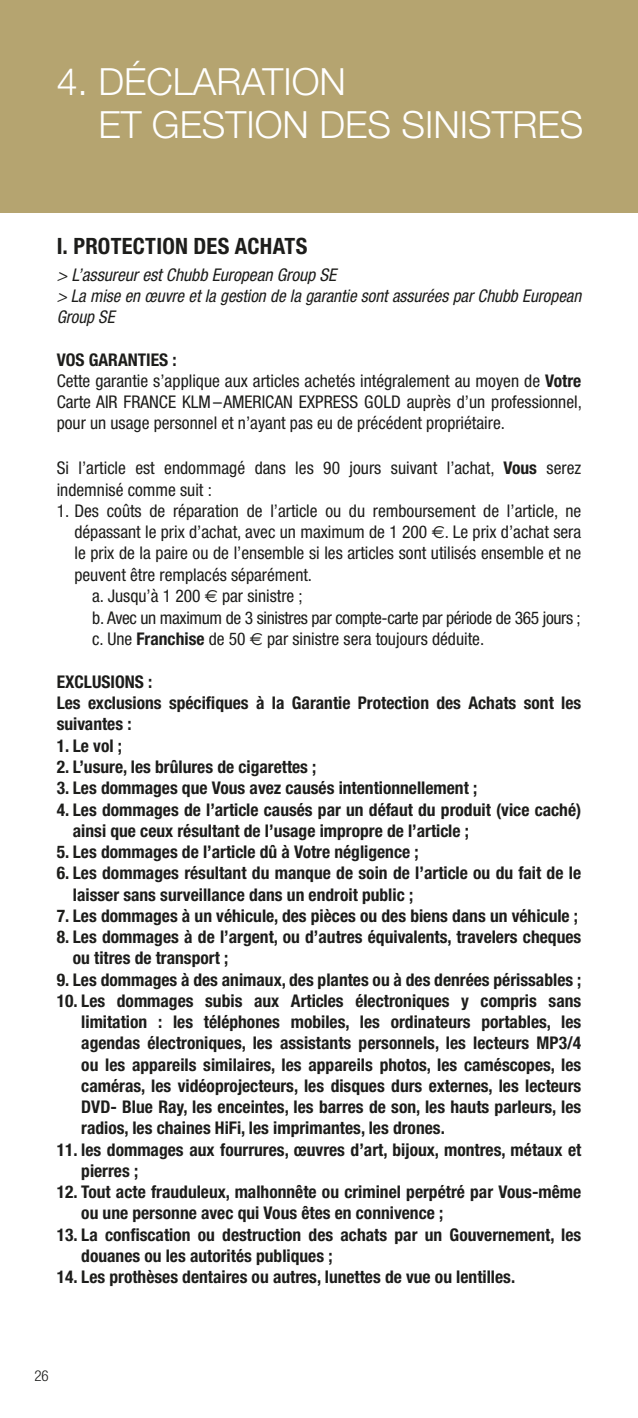
<style>
.page{position:relative;width:638px;height:1418px;background:#fff}
.page>*{position:absolute;margin:0;border:0;box-sizing:border-box;transform-origin:0 0}
.t1{font:300 37.5px/42.5px "Helvetica Neue LT Std";color:#fff}
.titre_1{font:700 condensed 22.5px "Helvetica Neue LT Std";letter-spacing:.01em;color:#1d1d1b}
.Default{font:700 condensed 17.5px/21.2px "Helvetica Neue LT Std";color:#1d1d1b}
.CM25{font:condensed 17.5px/21.2px "Helvetica Neue LT Std";color:#1d1d1b;text-align:justify}
.CM47{font:condensed 17.5px/21.2px "Helvetica Neue LT Std";color:#1d1d1b;text-align:justify}
.t2{font:italic condensed 17.5px/21.2px "Helvetica Neue LT Std";color:#1d1d1b}
.CM6{font:700 condensed 17.5px/21.2px "Helvetica Neue LT Std";color:#1d1d1b}
.CM39{font:condensed 17.5px/21.2px "Helvetica Neue LT Std";color:#1d1d1b}
.Default-2{font:condensed 17.5px "Helvetica Neue LT Std";color:#1d1d1b}
.Default-3{font:condensed 17.5px "Helvetica Neue LT Std";letter-spacing:-.02em;color:#1d1d1b}
.CM11{font:700 condensed 17.5px "Helvetica Neue LT Std";color:#1d1d1b}
.t3{font:300 condensed 15px "Helvetica Neue LT Std";color:#1d1d1b}
.s1{font-weight:700}
.s2{font-family:"Euro Sans";font-stretch:normal}
</style>
<div class="page">
<div style="left:0;top:0;width:638px;height:213px;background:#b5a470"></div>
<p class="t1" style="left:98px;top:60px;width:486px;text-indent:-42px">4. DÉCLARATION<br>ET GESTION DES SINISTRES</p>
<p class="titre_1" style="left:57px;top:233px;width:252px">I. PROTECTION DES ACHATS</p>
<p class="t2" style="left:57px;top:264px;width:281px">&gt; L’assureur est Chubb European Group SE</p>
<p class="t2" style="left:57px;top:285px;width:526px">&gt; La mise en œuvre et la gestion de la garantie sont assurées par Chubb European<br>Group SE</p>
<p class="CM11" style="left:57px;top:349px;width:121px">VOS GARANTIES :</p>
<p class="CM47" style="left:57px;top:370px;width:527px">Cette garantie s’applique aux articles achetés intégralement au moyen de <span class="s1">Votre </span>Carte AIR FRANCE KLM–AMERICAN EXPRESS GOLD auprès d’un professionnel, pour un usage personnel et n’ayant pas eu de précédent propriétaire.</p>
<p class="CM39" style="left:57px;top:457px;width:526px">Si l’article est endommagé dans les 90 jours suivant l’achat, <span class="s1">Vous</span> serez indemnisé comme suit :</p>
<p class="CM25" style="left:74px;top:500px;width:508px;text-indent:-18px">1. Des coûts de réparation de l’article ou du remboursement de l’article, ne dépassant le prix d’achat, avec un maximum de 1 200 <span class="s2">€</span>. Le prix d’achat sera le prix de la paire ou de l’ensemble si les articles sont utilisés ensemble et ne peuvent être remplacés séparément.</p>
<p class="Default-2" style="left:92px;top:585px;width:212px">a. Jusqu’à 1 200 <span class="s2">€</span> par sinistre ;</p>
<p class="Default-3" style="left:92px;top:607px;width:490px">b. Avec un maximum de 3 sinistres par compte-carte par période de 365 jours ;</p>
<p class="Default-2" style="left:92px;top:629px;width:393px">c. Une <span class="s1">Franchise</span> de 50 <span class="s2">€</span> par sinistre sera toujours déduite.</p>
<p class="CM6" style="left:57px;top:671px;width:97px">EXCLUSIONS :</p>
<p class="CM6" style="left:57px;top:692px;width:526px">Les exclusions spécifiques à la Garantie Protection des Achats sont les suivantes :</p>
<p class="Default" style="left:57px;top:734px;width:67px">1. Le vol ;</p>
<p class="Default" style="left:57px;top:756px;width:261px">2. L’usure, les brûlures de cigarettes ;</p>
<p class="Default" style="left:57px;top:777px;width:422px">3. Les dommages que Vous avez causés intentionnellement ;</p>
<p class="Default" style="left:73px;top:798px;width:510px;text-indent:-16px">4. Les dommages de l’article causés par un défaut du produit (vice caché) ainsi que ceux résultant de l’usage impropre de l’article ;</p>
<p class="Default" style="left:57px;top:841px;width:363px">5. Les dommages de l’article dû à Votre négligence ;</p>
<p class="Default" style="left:73px;top:862px;width:510px;text-indent:-16px">6. Les dommages résultant du manque de soin de l’article ou du fait de le laisser sans surveillance dans un endroit public ;</p>
<p class="Default" style="left:57px;top:904px;width:523px">7. Les dommages à un véhicule, des pièces ou des biens dans un véhicule ;</p>
<p class="Default" style="left:73px;top:926px;width:510px;text-indent:-16px">8. Les dommages à de l’argent, ou d’autres équivalents, travelers cheques ou titres de transport ;</p>
<p class="Default" style="left:57px;top:968px;width:526px">9. Les dommages à des animaux, des plantes ou à des denrées périssables ;</p>
<p class="Default" style="left:81px;top:989px;width:501px;text-align:justify;text-indent:-25px">10. Les dommages subis aux Articles électroniques y compris sans limitation : les téléphones mobiles, les ordinateurs portables, les agendas électroniques, les assistants personnels, les lecteurs MP3/4 ou les appareils similaires, les appareils photos, les caméscopes, les caméras, les vidéoprojecteurs, les disques durs externes, les lecteurs DVD- Blue Ray, les enceintes, les barres de son, les hauts parleurs, les radios, les chaines HiFi, les imprimantes, les drones.</p>
<p class="Default" style="left:81px;top:1138px;width:501px;text-indent:-25px">11. les dommages aux fourrures, œuvres d’art, bijoux, montres, métaux et pierres ;</p>
<p class="Default" style="left:81px;top:1181px;width:501px;text-indent:-25px">12. Tout acte frauduleux, malhonnête ou criminel perpétré par Vous-même ou une personne avec qui Vous êtes en connivence ;</p>
<p class="Default" style="left:81px;top:1223px;width:501px;text-indent:-25px">13. La confiscation ou destruction des achats par un Gouvernement, les douanes ou les autorités publiques ;</p>
<p class="Default" style="left:57px;top:1266px;width:460px">14. Les prothèses dentaires ou autres, lunettes de vue ou lentilles.</p>
<p class="t3" style="left:34px;top:1366px;width:16px">26</p>
</div>
